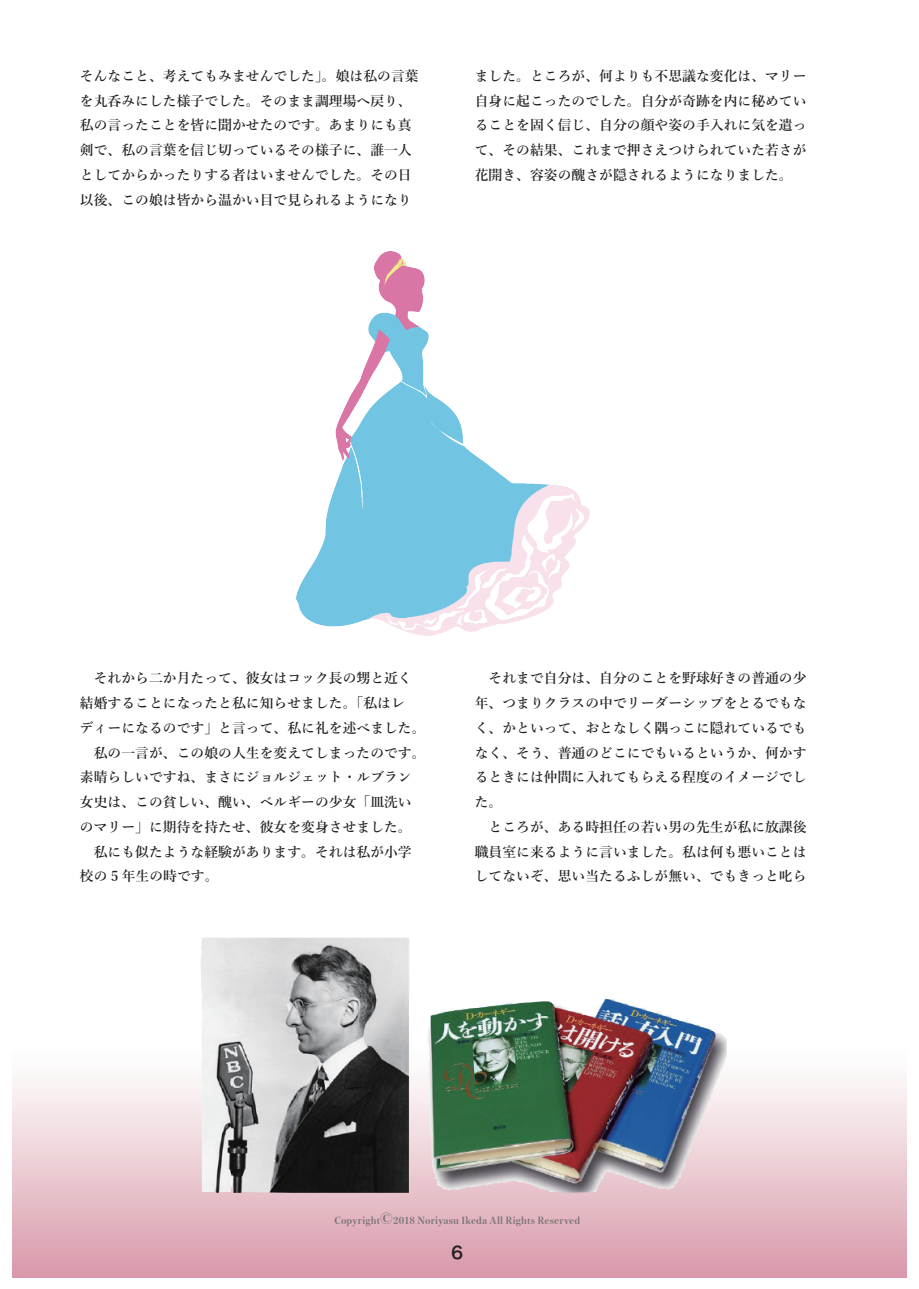
<style>
.page{position:relative;width:919px;height:1289px;background:#fff}
.page>*{position:absolute;margin:0;border:0;box-sizing:border-box;transform-origin:0 0}
.t1{font:16.95px "Hira Kaku Pro N W6";color:#231f20}
.t2{font:600 13.8px/24.8px "Yu Min";color:#231f1f}
.t3{font:800 9.6px "Yu Min";letter-spacing:.015em;color:#767372}
.s1{font-size:14.85px}
</style>
<div class="page">
<div style="left:12px;top:1044px;width:893px;height:232px;background:linear-gradient(to bottom,#f8fefd,#dc9dac)"></div>
<img style="left:200px;top:937px;width:493px;height:255px">
<img style="left:296px;top:251px;width:293px;height:384px">
<p class="t2" style="left:80px;top:64px;width:340px">そんなこと、考えてもみませんでした」。娘は私の言葉を丸呑みにした様子でした。そのまま調理場へ戻り、私の言ったことを皆に聞かせたのです。あまりにも真剣で、私の言葉を信じ切っているその様子に、誰一人としてからかったりする者はいませんでした。その日以後、この娘は皆から温かい目で見られるようになり</p>
<p class="t2" style="left:474px;top:64px;width:333px;text-align:justify">ました。ところが、何よりも不思議な変化は、マリー自身に起こったのでした。自分が奇跡を内に秘めていることを固く信じ、自分の顔や姿の手入れに気を遣って、その結果、これまで押さえつけられていた若さが花開き、容姿の醜さが隠されるようになりました。</p>
<p class="t2" style="left:80px;top:666px;width:347px">　それから二か月たって、彼女はコック長の甥と近く結婚することになったと私に知らせました。「私はレ<br>ディーになるのです」と言って、私に礼を述べました。　私の一言が、この娘の人生を変えてしまったのです。素晴らしいですね、まさにジョルジェット・ルブラン女史は、この貧しい、醜い、ベルギーの少女「皿洗いのマリー」に期待を持たせ、彼女を変身させました。　私にも似たような経験があります。それは私が小学校の 5 年生の時です。</p>
<p class="t2" style="left:474px;top:666px;width:333px">　それまで自分は、自分のことを野球好きの普通の少年、つまりクラスの中でリーダーシップをとるでもなく、かといって、おとなしく隅っこに隠れているでもなく、そう、普通のどこにでもいるというか、何かするときには仲間に入れてもらえる程度のイメージでした。<br>　ところが、ある時担任の若い男の先生が私に放課後職員室に来るように言いました。私は何も悪いことはしてないぞ、思い当たるふしが無い、でもきっと叱ら</p>
<p class="t3" style="left:334px;top:1213px;width:247px">Copyright<span class="s1">©</span>2018 Noriyasu Ikeda All Rights Reserved</p>
<p class="t1" style="left:451px;top:1236px;width:14px">6</p>
</div>
